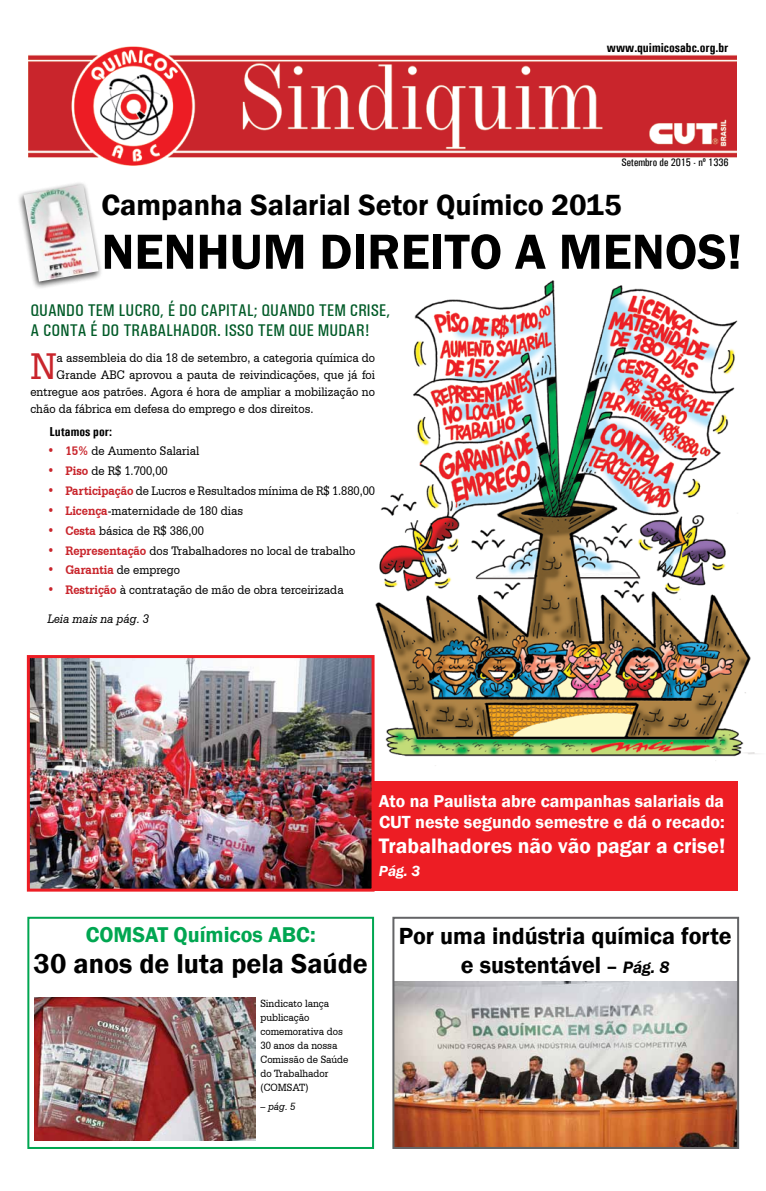
<style>
.page{position:relative;width:766px;height:1191px;background:#fff}
.page>*{position:absolute;margin:0;border:0;box-sizing:border-box;transform-origin:0 0}
.t1{font:600 51px "Franklin Gothic";color:#000}
.t2{font:39.2px "Serifa BT";color:#c9252c;scale:.9 1}
.t3{font:600 30px "Franklin Gothic";color:#000}
.t4{font:600 28px "Franklin Gothic";color:#000}
.t5{font:600 24px/28.8px "Franklin Gothic";color:#000;text-align:center}
.t6{font:600 22px "Franklin Gothic";color:#00a651}
.t7{font:600 21.5px "Franklin Gothic";color:#fff}
.t8{font:600 18px "Franklin Gothic";color:#fff}
.t9{font:600 17.7px "Franklin Gothic";color:#fff}
.t10{font:500 condensed 17px/20.4px "Univers";letter-spacing:.005em;color:#005a27}
.t11{font:italic 600 15px "Franklin Gothic";color:#fff}
.t12{font:13px/28.3px "Serifa BT";color:#000;scale:.9 1}
.t13{font:700 condensed 13px "Univers";color:#000}
.t14{font:700 13px "Serifa BT";color:#c9252c;scale:.9 1}
.t15{font:11px/14px "Serifa BT";color:#000;scale:.9 1}
.t16{font:500 condensed 11px "Univers";color:#000}
.t17{font:italic 11px "Serifa BT";color:#000;scale:.9 1}
.s1{font-weight:700;color:#c9252c}
.s2{font-weight:400;color:#000}
.s3{font-style:italic}
.s4{font-style:normal}
.s5{font-size:20px}
.s6{font-style:italic;font-size:17px}
</style>
<div class="page">
<div style="left:29px;top:781px;width:708px;height:110px;background:#ed1d24"></div>
<img style="left:374px;top:280px;width:383px;height:492px">
<img style="left:29px;top:46px;width:707px;height:120px">
<img style="left:31px;top:659px;width:339px;height:228px">
<div style="left:27px;top:655px;width:347px;height:236px;border:3px solid #ed1d24"></div>
<div style="left:27px;top:916px;width:347px;height:233px;border:2px solid #00a651"></div>
<img style="left:395px;top:981px;width:340px;height:165px">
<div style="left:392px;top:916px;width:346px;height:233px;border:2px solid #636466"></div>
<div style="left:16px;top:181px;width:87px;height:108px;background:#000;opacity:.75"></div>
<img style="left:24px;top:184px;width:74px;height:98px">
<img style="left:34px;top:997px;width:221px;height:143px">
<p class="t13" style="left:606px;top:40px;width:123px">www.quimicosabc.org.br</p>
<p class="t16" style="left:621px;top:156px;width:109px">SETEMBRO DE 2015 - Nº 1336</p>
<h3 class="t3" style="left:101px;top:186px;width:521px">Campanha Salarial Setor Químico 2015</h3>
<h1 class="t1" style="left:101px;top:220px;width:642px">NENHUM DIREITO A MENOS!</h1>
<h3 class="t10" style="left:30px;top:300px;width:361px">QUANDO TEM LUCRO, É DO CAPITAL; QUANDO TEM CRISE,<br>A CONTA É DO TRABALHADOR. ISSO TEM QUE MUDAR!</h3>
<h2 class="t2" style="left:30px;top:342px;width:31px">N</h2>
<p class="t12" style="left:57px;top:343px;width:355px">a assembleia do dia 18 de setembro, a categoria química do</p>
<p class="t12" style="left:57px;top:360px;width:355px">Grande ABC aprovou a pauta de reivindicações, que já foi</p>
<p class="t12" style="left:30px;top:377px;width:384px">entregue aos patrões. Agora é hora de ampliar a mobilização no</p>
<p class="t12" style="left:30px;top:394px;width:316px">chão da fábrica em defesa do emprego e dos direitos.</p>
<p class="t13" style="left:49px;top:423px;width:64px">Lutamos por:</p>
<p class="t12" style="left:47px;top:437px;width:170px"><span class="s1">• 15%</span> de Aumento Salarial</p>
<p class="t12" style="left:47px;top:456px;width:135px"><span class="s1">• Piso</span> de R$ 1.700,00</p>
<p class="t12" style="left:47px;top:476px;width:365px"><span class="s1">• Participação</span> de Lucros e Resultados mínima de R$ 1.880,00</p>
<p class="t12" style="left:47px;top:496px;width:219px"><span class="s1">• Licença</span>-maternidade de 180 dias</p>
<p class="t12" style="left:47px;top:516px;width:175px"><span class="s1">• Cesta</span> básica de R$ 386,00</p>
<p class="t12" style="left:47px;top:536px;width:344px"><span class="s1">• Representação</span> dos Trabalhadores no local de trabalho</p>
<p class="t14" style="left:47px;top:562px;width:149px">• Garantia <span class="s2">de emprego</span></p>
<p class="t12" style="left:47px;top:575px;width:330px"><span class="s1">• Restrição</span> à contratação de mão de obra terceirizada<br><span class="s3">Leia mais na pág. 3</span></p>
<h3 class="t9" style="left:379px;top:789px;width:346px">Ato na Paulista abre campanhas salariais da</h3>
<h3 class="t8" style="left:379px;top:810px;width:347px">CUT neste segundo semestre e dá o recado:</h3>
<h3 class="t7" style="left:379px;top:832px;width:348px">Trabalhadores não vão pagar a crise!</h3>
<p class="t11" style="left:379px;top:861px;width:43px">Pág. 3</p>
<h3 class="t6" style="left:86px;top:921px;width:231px">COMSAT Químicos ABC:</h3>
<h3 class="t4" style="left:34px;top:947px;width:335px">30 anos de luta pela Saúde</h3>
<p class="t15" style="left:260px;top:995px;width:99px">Sindicato lança publicação comemorativa dos<br>30 anos da nossa<br>Comissão de Saúde do Trabalhador (COMSAT)</p>
<p class="t17" style="left:260px;top:1100px;width:40px"><span class="s4">–</span> pág. 5</p>
<h3 class="t5" style="left:399px;top:921px;width:334px">Por uma indústria química forte e sustentável <span class="s5">–</span> <span class="s6">Pág. 8</span></h3>
</div>
